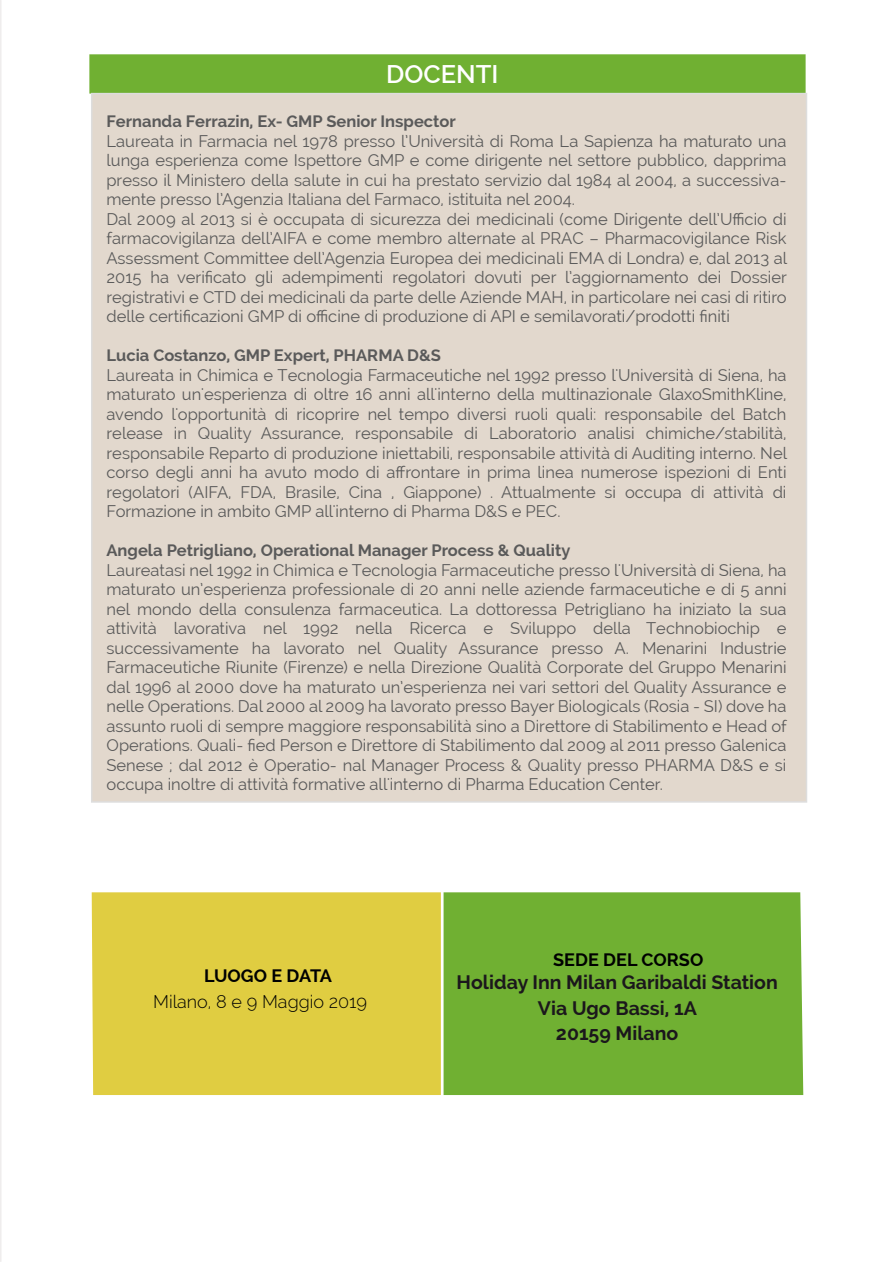
<style>
.page{position:relative;width:895px;height:1265px;background:#fff}
.page>*{position:absolute;margin:0;border:0;box-sizing:border-box;transform-origin:0 0}
.t1{font:600 25.5px "Raleway";color:#fff}
.t2{font:700 19.5px/25.5px "Raleway";color:#1b171c;text-align:center}
.t3{font:300 18px "Raleway";color:#000101}
.t4{font:700 18px "Raleway";color:#000101}
.t5{font:700 18px "Raleway";letter-spacing:-.025em;color:#000101}
.t6{font:16.5px/19.5px "Raleway";color:#5a5a5a;text-align:justify}
.t7{font:700 16.5px "Raleway";color:#5a5a5a}
</style>
<div class="page">
<div style="left:92px;top:892px;width:349px;height:202px;background:#e0cd41"></div>
<div style="left:443px;top:892px;width:360px;height:202px;background:#70b032"></div>
<div style="left:89px;top:54px;width:716px;height:40px;background:#70b032"></div>
<div style="left:92px;top:94px;width:714px;height:708px;background:#e2d8cd"></div>
<svg style="left:0;top:0;width:1px;height:1261px"></svg>
<h1 class="t1" style="left:386px;top:60px;width:114px">DOCENTI</h1>
<p class="t7" style="left:106px;top:112px;width:350px">Fernanda Ferrazin, Ex- GMP Senior Inspector</p>
<p class="t6" style="left:106px;top:131px;width:682px;text-align:left">Laureata in Farmacia nel 1978 presso l’Università di Roma La Sapienza ha maturato una lunga esperienza come Ispettore GMP e come dirigente nel settore pubblico, dapprima presso il Ministero della salute in cui ha prestato servizio dal 1984 al 2004, a successiva&shy;mente presso l’Agenzia Italiana del Farmaco, istituita nel 2004.<br>Dal 2009 al 2013 si è occupata di sicurezza dei medicinali (come Dirigente dell’Ufficio di farmacovigilanza dell’AIFA e come membro alternate al PRAC – Pharmacovigilance Risk Assessment Committee dell’Agenzia Europea dei medicinali EMA di Londra) e, dal 2013 al 2015 ha verificato gli adempimenti regolatori dovuti per l’aggiornamento dei Dossier registrativi e CTD dei medicinali da parte delle Aziende MAH, in particolare nei casi di ritiro delle certificazioni GMP di officine di produzione di API e semilavorati/prodotti finiti</p>
<p class="t7" style="left:106px;top:346px;width:336px">Lucia Costanzo, GMP Expert, PHARMA D&amp;S</p>
<p class="t6" style="left:106px;top:365px;width:682px">Laureata in Chimica e Tecnologia Farmaceutiche nel 1992 presso l'Università di Siena, ha maturato un'esperienza di oltre 16 anni all'interno della multinazionale GlaxoSmithKline, avendo l'opportunità di ricoprire nel tempo diversi ruoli quali: responsabile del Batch release in Quality Assurance, responsabile di Laboratorio analisi chimiche/stabilità, responsabile Reparto di produzione iniettabili, responsabile attività di Auditing interno. Nel corso degli anni ha avuto modo di affrontare in prima linea numerose ispezioni di Enti regolatori (AIFA, FDA, Brasile, Cina , Giappone) . Attualmente si occupa di attività di Formazione in ambito GMP all'interno di Pharma D&amp;S e PEC.</p>
<p class="t7" style="left:106px;top:541px;width:465px">Angela Petrigliano, Operational Manager Process &amp; Quality</p>
<p class="t6" style="left:106px;top:560px;width:681px">Laureatasi nel 1992 in Chimica e Tecnologia Farmaceutiche presso l'Università di Siena, ha maturato un’esperienza professionale di 20 anni nelle aziende farmaceutiche e di 5 anni nel mondo della consulenza farmaceutica. La dottoressa Petrigliano ha iniziato la sua attività lavorativa nel 1992 nella Ricerca e Sviluppo della Technobiochip e successivamente ha lavorato nel Quality Assurance presso A. Menarini Industrie Farmaceutiche Riunite (Firenze) e nella Direzione Qualità Corporate del Gruppo Menarini dal 1996 al 2000 dove ha maturato un’esperienza nei vari settori del Quality Assurance e nelle Operations. Dal 2000 al 2009 ha lavorato presso Bayer Biologicals (Rosia - SI) dove ha assunto ruoli di sempre maggiore responsabilità sino a Direttore di Stabilimento e Head of Operations. Quali- fied Person e Direttore di Stabilimento dal 2009 al 2011 presso Galenica Senese ; dal 2012 è Operatio- nal Manager Process &amp; Quality presso PHARMA D&amp;S e si occupa inoltre di attività formative all'interno di Pharma Education Center.</p>
<p class="t5" style="left:204px;top:965px;width:129px">LUOGO E DATA</p>
<p class="t3" style="left:153px;top:991px;width:215px">Milano, 8 e 9 Maggio 2019</p>
<p class="t4" style="left:553px;top:949px;width:152px">SEDE DEL CORSO</p>
<p class="t2" style="left:456px;top:969px;width:322px">Holiday Inn Milan Garibaldi Station<br>Via Ugo Bassi, 1A<br>20159 Milano</p>
</div>
